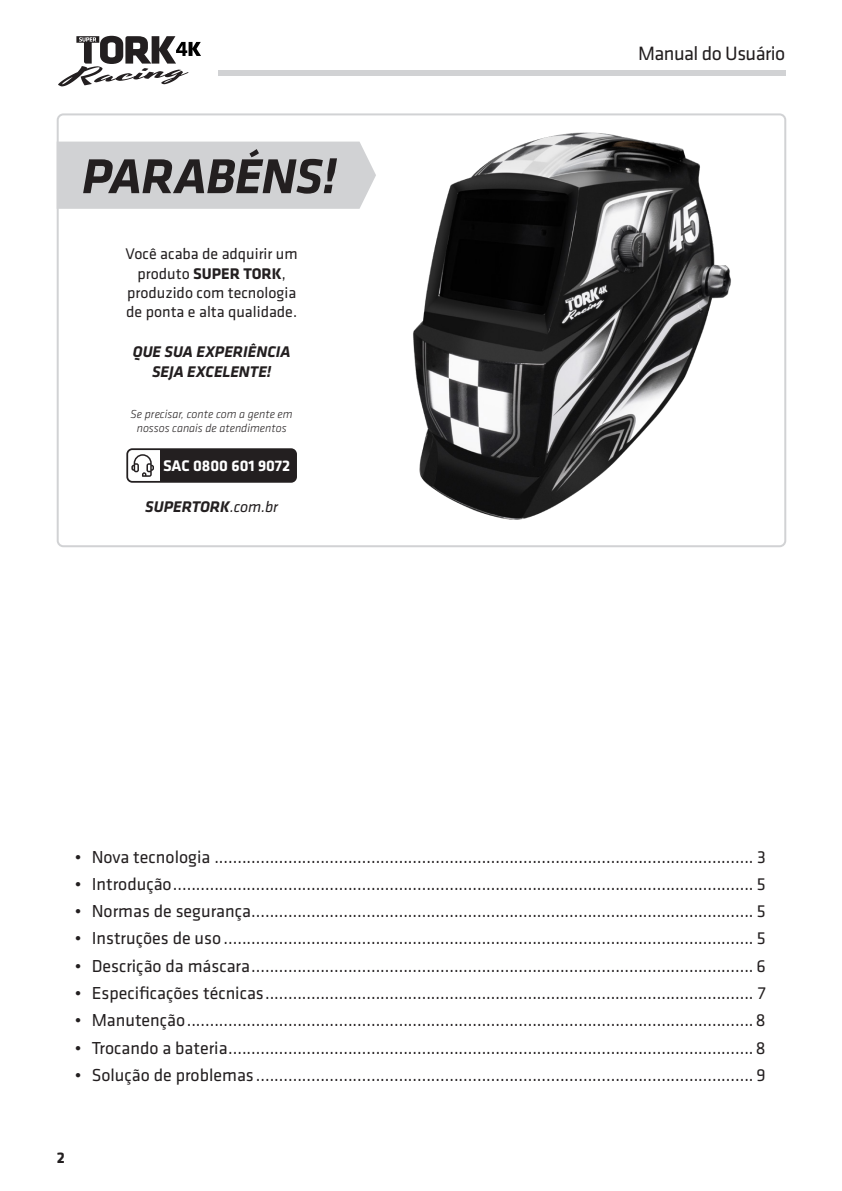
<style>
.page{position:relative;width:842px;height:1191px;background:#fff}
.page>*{position:absolute;margin:0;border:0;box-sizing:border-box;transform-origin:0 0}
.t1{font:italic 700 50.8px "Klavika CH";letter-spacing:-.01em;color:#231f20}
.t2{font:20px "Klavika CH";letter-spacing:-.025em;color:#231f20}
.t3{font:18px "Klavika CH";color:#231f20}
.t4{font:16px/19.2px "Klavika CH";color:#231f20;text-align:center}
.t5{font:italic 700 16px/19.2px "Klavika CH";color:#231f20;text-align:center}
.t6{font:700 16px "Klavika CH";color:#fff}
.t7{font:700 16px "Klavika CH";color:#231f20}
.t8{font:italic 300 12px/14.4px "Klavika";color:#231f20;text-align:center}
.s1{font-weight:700}
.s2{font-family:"Klavika";font-weight:400}
</style>
<div class="page">
<div style="left:218px;top:70px;width:567px;height:6px;background:#d1d2d4"></div>
<svg style="left:58px;top:36px;width:143px;height:50px"></svg>
<div style="left:60px;top:142px;width:289px;height:67px;background:#d1d2d4"></div>
<svg style="left:131px;top:454px;width:23px;height:23px"></svg>
<div style="left:160px;top:451px;width:134px;height:29px;background:#231f20"></div>
<div style="left:126px;top:448px;width:171px;height:35px;border:2px solid #231f20;border-radius:5px"></div>
<div style="left:57px;top:113px;width:729px;height:434px;border:2px solid #d1d2d4;border-radius:6px"></div>
<img style="left:349px;top:132px;width:382px;height:388px">
<p class="t1" style="left:82px;top:140px;width:256px">PARABÉNS!</p>
<p class="t4" style="left:126px;top:244px;width:174px">Você acaba de adquirir um produto <span class="s1">SUPER TORK</span>, produzido com tecnologia de ponta e alta qualidade.</p>
<p class="t5" style="left:133px;top:342px;width:159px">QUE SUA EXPERIÊNCIA<br>SEJA EXCELENTE!</p>
<p class="t8" style="left:131px;top:407px;width:164px">Se precisar, conte com a gente em nossos canais de atendimentos</p>
<p class="t6" style="left:163px;top:454px;width:129px">SAC 0800 601 9072</p>
<p class="t5" style="left:145px;top:497px;width:134px">SUPERTORK<span class="s2">.com.br</span></p>
<p class="t2" style="left:638px;top:41px;width:149px">Manual do Usuário</p>
<p class="t3" style="left:75px;top:845px;width:692px">• Nova tecnologia ..................................................................................................................... 3</p>
<p class="t3" style="left:75px;top:872px;width:692px">• Introdução.............................................................................................................................. 5</p>
<p class="t3" style="left:75px;top:899px;width:692px">• Normas de segurança............................................................................................................. 5</p>
<p class="t3" style="left:75px;top:926px;width:692px">• Instruções de uso ................................................................................................................... 5</p>
<p class="t3" style="left:75px;top:954px;width:692px">• Descrição da máscara............................................................................................................. 6</p>
<p class="t3" style="left:75px;top:981px;width:692px">• Especificações técnicas.......................................................................................................... 7</p>
<p class="t3" style="left:75px;top:1008px;width:692px">• Manutenção...........................................................................................................................8</p>
<p class="t3" style="left:75px;top:1035px;width:692px">• Trocando a bateria..................................................................................................................8</p>
<p class="t3" style="left:75px;top:1063px;width:692px">• Solução de problemas ............................................................................................................ 9</p>
<p class="t7" style="left:57px;top:1145px;width:10px">2</p>
</div>
